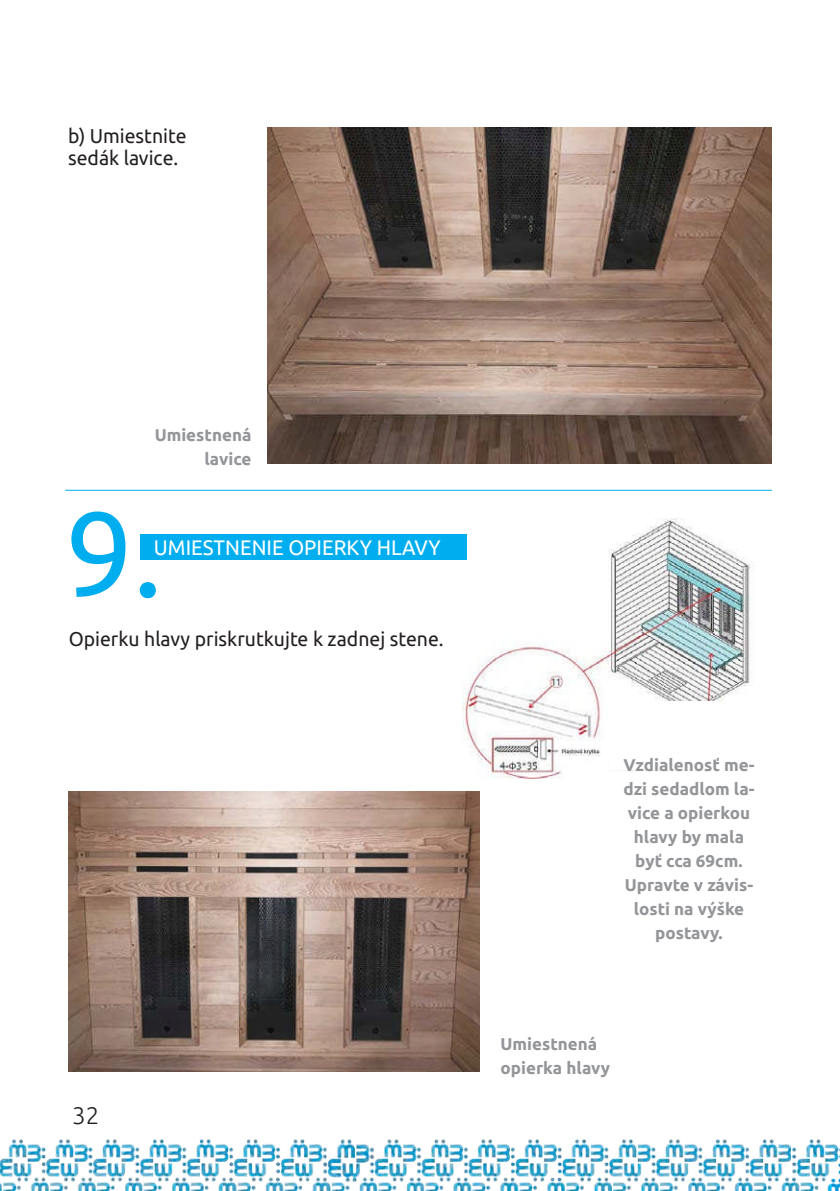
<style>
.page{position:relative;width:840px;height:1191px;background:#fff}
.page>*{position:absolute;margin:0;border:0;box-sizing:border-box;transform-origin:0 0}
.t1{font:120px "Ubuntu";color:#00aeef}
.t2{font:300 24px "Ubuntu";color:#231f20}
.t3{font:21px "Ubuntu";color:#fff}
.t4{font:20px/22px "Ubuntu";color:#231f20}
.t5{font:700 17px/24px "Ubuntu";color:#939598;text-align:center}
</style>
<div class="page">
<img style="left:0;top:1139px;width:805px;height:52px">
<img style="left:462px;top:518px;width:292px;height:261px">
<img style="left:68px;top:791px;width:411px;height:280px">
<div style="left:608px;top:701px;width:163px;height:68px;background:#fff"></div>
<img style="left:805px;top:1139px;width:34px;height:52px">
<hr style="left:65px;top:490px;width:706px;height:1px;background:#00aeef">
<div style="left:140px;top:533px;width:326px;height:26px;background:#00aeef"></div>
<img style="left:267px;top:127px;width:504px;height:336px">
<p class="t4" style="left:68px;top:124px;width:120px">b) Umiestnite sedák lavice.</p>
<p class="t5" style="left:155px;top:422px;width:98px;text-align:right">Umiestnená lavice</p>
<h1 class="t1" style="left:65px;top:481px;width:99px">9.</h1>
<p class="t3" style="left:154px;top:535px;width:288px">UMIESTNENIE OPIERKY HLAVY</p>
<p class="t4" style="left:69px;top:627px;width:376px">Opierku hlavy priskrutkujte k zadnej stene.</p>
<h2 class="t2" style="left:72px;top:1101px;width:29px">32</h2>
<p class="t5" style="left:623px;top:752px;width:133px">Vzdialenosť me&shy;dzi sedadlom la&shy;vice a opierkou hlavy by mala byť cca 69cm.<br>Upravte v závis&shy;losti na výške postavy.</p>
<p class="t5" style="left:500px;top:1031px;width:111px;text-align:left">Umiestnená opierka hlavy</p>
</div>
